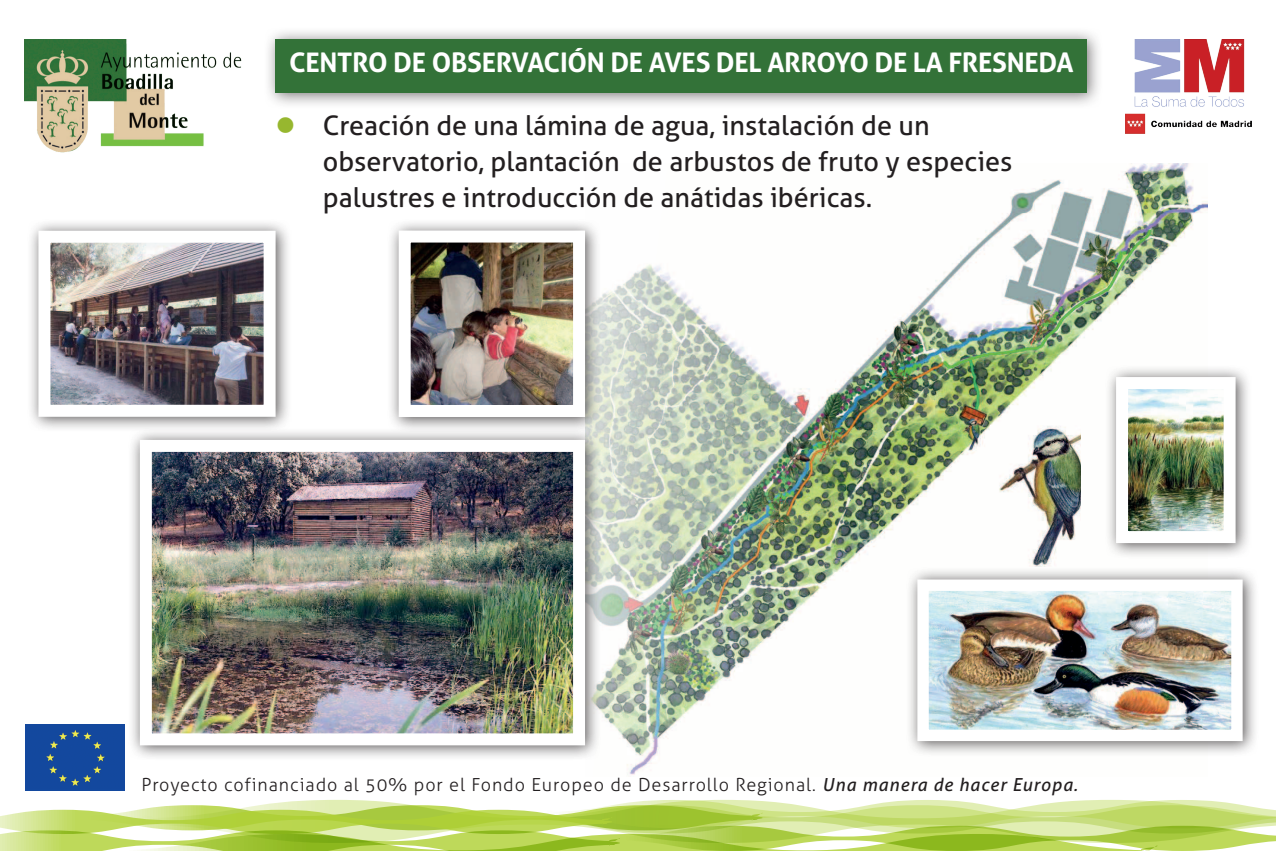
<style>
.page{position:relative;width:1276px;height:851px;background:#fff}
.page>*{position:absolute;margin:0;border:0;box-sizing:border-box;transform-origin:0 0}
.t1{font:27px/36px "Aller";color:#231f20}
.t2{font:700 27px "Aller";letter-spacing:-.01em;color:#fff}
.t3{font:300 18px "Aller";letter-spacing:.05em;color:#231f20}
.s1{color:#97b72f}
.s2{font-weight:400;font-style:italic}
</style>
<div class="page">
<img style="left:601px;top:164px;width:607px;height:611px">
<svg style="left:0;top:800px;width:1276px;height:50px"></svg>
<div style="left:264px;top:27px;width:839px;height:82px;background:#231f20;opacity:.6"></div>
<div style="left:276px;top:39px;width:811px;height:54px;background:#337238"></div>
<img style="left:25px;top:39px;width:217px;height:114px">
<img style="left:1125px;top:39px;width:126px;height:94px">
<div style="left:26px;top:724px;width:99px;height:66px;background:#13489e"></div>
<div style="left:27px;top:218px;width:265px;height:215px;background:#231f20;opacity:.75"></div>
<img style="left:51px;top:244px;width:212px;height:160px">
<div style="left:38px;top:231px;width:238px;height:186px;border:12px solid #fff"></div>
<div style="left:387px;top:218px;width:214px;height:215px;background:#231f20;opacity:.75"></div>
<img style="left:412px;top:243px;width:160px;height:161px">
<div style="left:399px;top:230px;width:186px;height:187px;border:12px solid #fff"></div>
<div style="left:128px;top:427px;width:474px;height:334px;background:#231f20;opacity:.75"></div>
<img style="left:153px;top:453px;width:419px;height:279px">
<div style="left:140px;top:440px;width:445px;height:305px;border:12px solid #fff"></div>
<div style="left:905px;top:567px;width:354px;height:190px;background:#231f20;opacity:.75"></div>
<img style="left:929px;top:591px;width:301px;height:138px">
<img style="left:990px;top:425px;width:90px;height:141px">
<div style="left:1104px;top:364px;width:148px;height:195px;background:#231f20;opacity:.75"></div>
<img style="left:1129px;top:390px;width:93px;height:140px">
<p class="t2" style="left:289px;top:46px;width:443px">CENTRO DE OBSERVACIÓN DE AVES DEL</p>
<p class="t2" style="left:767px;top:46px;width:35px">ARROYO</p>
<p class="t2" style="left:874px;top:46px;width:105px">DE LA FRESNEDA</p>
<p class="t1" style="left:323px;top:107px;width:691px;text-indent:-47px"><span class="s1">●</span> Creación de una lámina de agua, instalación de un observatorio, plantación de arbustos de fruto y especies palustres e introducción de anátidas ibéricas.</p>
<p class="t3" style="left:141px;top:773px;width:938px">Proyecto cofinanciado al 50% por el Fondo Europeo de Desarrollo Regional. <span class="s2">Una manera de hacer Europa.</span></p>
</div>
